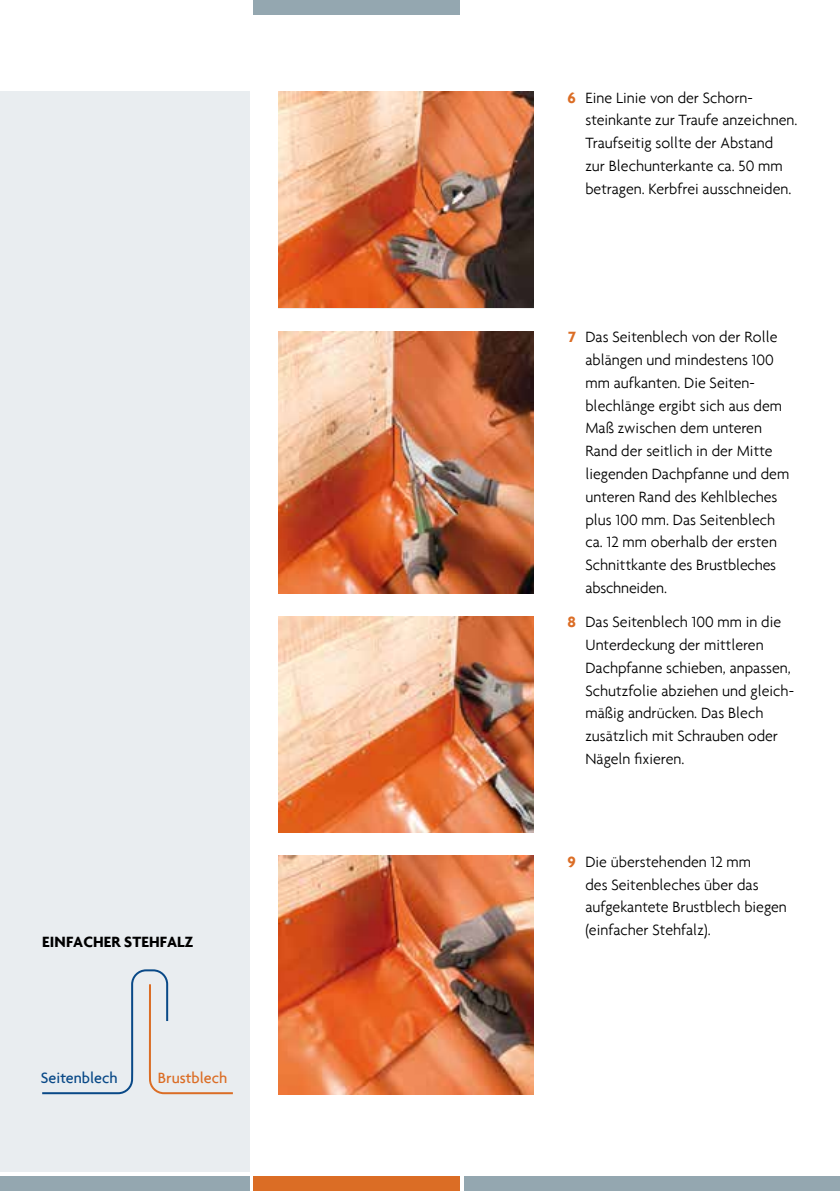
<style>
.page{position:relative;width:840px;height:1191px;background:#fff}
.page>*{position:absolute;margin:0;border:0;box-sizing:border-box;transform-origin:0 0}
.t1{font:300 16px/22.8px "Agenda";color:#000}
.t2{font:700 16px "Agenda";letter-spacing:.005em;color:#000}
.t3{font:500 16px "Agenda";color:#094987}
.t4{font:500 16px "Agenda";color:#db6d25}
.s1{font-weight:700;color:#db6d25}
</style>
<div class="page">
<div style="left:464px;top:1176px;width:375px;height:15px;background:#94a7b0"></div>
<div style="left:0;top:91px;width:249px;height:1081px;background:#e9edf0"></div>
<div style="left:253px;top:0;width:207px;height:14px;background:#94a7b0"></div>
<div style="left:253px;top:1176px;width:207px;height:15px;background:#db6d25"></div>
<div style="left:0;top:1176px;width:249px;height:15px;background:#94a7b0"></div>
<img style="left:278px;top:92px;width:255px;height:216px">
<img style="left:278px;top:331px;width:255px;height:262px">
<img style="left:278px;top:616px;width:255px;height:216px">
<img style="left:278px;top:855px;width:255px;height:239px">
<svg style="left:42px;top:969px;width:191px;height:126px"></svg>
<p class="t2" style="left:42px;top:931px;width:42px">EINFACHER</p>
<p class="t2" style="left:124px;top:931px;width:70px">STEH FALZ</p>
<p class="t3" style="left:41px;top:1068px;width:78px">Seitenblech</p>
<p class="t4" style="left:158px;top:1068px;width:71px">Brustblech</p>
<p class="t1" style="left:585px;top:86px;width:213px;text-indent:-18px"><span class="s1">6</span> Eine Linie von der Schorn&shy;steinkante zur Traufe anzeichnen.<br>Traufseitig sollte der Abstand<br>zur Blechunterkante ca. 50 mm betragen. Kerbfrei ausschneiden.</p>
<p class="t1" style="left:585px;top:325px;width:205px;text-indent:-17px"><span class="s1">7</span> Das Seitenblech von der Rolle ablängen und mindestens 100 mm aufkanten. Die Seiten&shy;blechlänge ergibt sich aus dem<br>Maß zwischen dem unteren<br>Rand der seitlich in der Mitte liegenden Dachpfanne und dem unteren Rand des Kehlbleches plus 100 mm. Das Seitenblech ca. 12 mm oberhalb der ersten<br>Schnittkante des Brustbleches abschneiden.</p>
<p class="t1" style="left:585px;top:610px;width:210px;text-indent:-18px"><span class="s1">8</span> Das Seitenblech 100 mm in die<br>Unterdeckung der mittleren<br>Dachpfanne schieben, anpassen,<br>Schutzfolie abziehen und gleich&shy;mäßig andrücken. Das Blech zusätzlich mit Schrauben oder<br>Nägeln fixieren.</p>
<p class="t1" style="left:585px;top:850px;width:203px;text-indent:-18px"><span class="s1">9</span> Die überstehenden 12 mm<br>des Seitenbleches über das aufgekantete Brustblech biegen (einfacher Stehfalz).</p>
</div>
